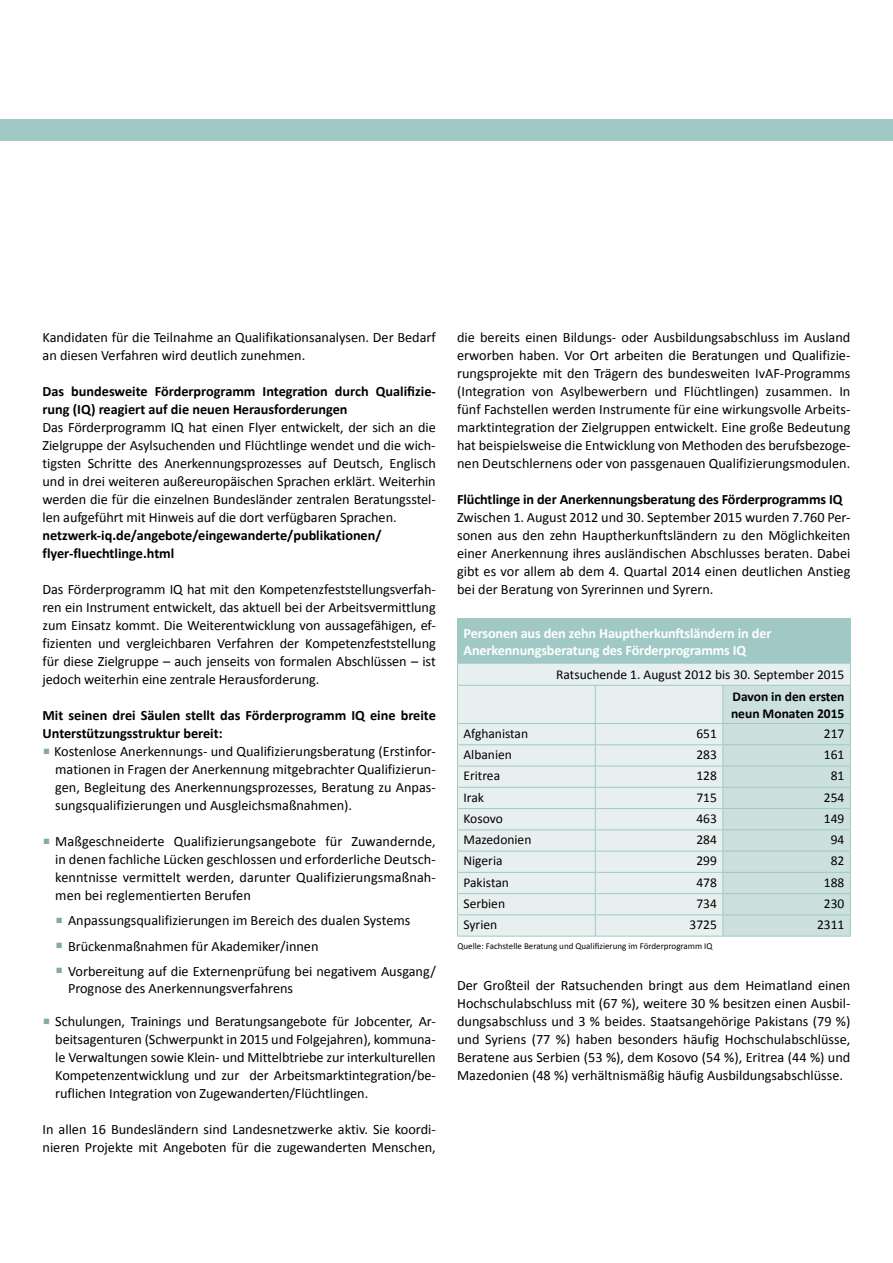
<style>
.page{position:relative;width:893px;height:1263px;background:#fff}
.page>*{position:absolute;margin:0;border:0;box-sizing:border-box;transform-origin:0 0}
.t1{font:14.25px/18px "Calibri";color:#000;text-align:justify}
.t2{font:700 14.25px/18px "Calibri";color:#000}
.t3{font:700 14.25px/17.1px "Calibri";letter-spacing:-.01em;color:#fff}
.t4{font:13.5px "Calibri";color:#000}
.t5{font:700 13.5px/16.2px "Calibri";color:#000}
.t6{font:9px "Calibri";color:#000}
.s1{color:#85a9a7}
</style>
<div class="page">
<div style="left:0;top:119px;width:77px;height:21px;background:#a0c9c6"></div>
<div style="left:51px;top:119px;width:842px;height:21px;background:#a0c9c6"></div>
<div style="left:457px;top:618px;width:393px;height:45px;background:#a0c9c6"></div>
<div style="left:458px;top:664px;width:264px;height:272px;background:#e8f0ef"></div>
<hr style="left:723px;top:618px;width:128px;height:1px;background:#a0c9c6">
<hr style="left:850px;top:619px;width:1px;height:44px;background:#a0c9c6">
<hr style="left:457px;top:663px;width:138px;height:1px;background:#a0c9c6">
<svg style="left:457px;top:664px;width:1px;height:21px"></svg>
<hr style="left:595px;top:663px;width:128px;height:1px;background:#a0c9c6">
<hr style="left:723px;top:663px;width:128px;height:1px;background:#a0c9c6">
<hr style="left:457px;top:685px;width:138px;height:1px;background:#a0c9c6">
<hr style="left:457px;top:686px;width:1px;height:37px;background:#a0c9c6">
<hr style="left:595px;top:685px;width:128px;height:1px;background:#a0c9c6">
<hr style="left:595px;top:686px;width:1px;height:37px;background:#a0c9c6">
<hr style="left:457px;top:723px;width:138px;height:1px;background:#a0c9c6">
<hr style="left:595px;top:723px;width:128px;height:1px;background:#a0c9c6">
<hr style="left:457px;top:744px;width:138px;height:1px;background:#a0c9c6">
<hr style="left:595px;top:744px;width:128px;height:1px;background:#a0c9c6">
<hr style="left:457px;top:766px;width:138px;height:1px;background:#a0c9c6">
<hr style="left:595px;top:766px;width:128px;height:1px;background:#a0c9c6">
<hr style="left:457px;top:787px;width:138px;height:1px;background:#a0c9c6">
<hr style="left:595px;top:787px;width:128px;height:1px;background:#a0c9c6">
<hr style="left:457px;top:808px;width:138px;height:1px;background:#a0c9c6">
<hr style="left:595px;top:808px;width:128px;height:1px;background:#a0c9c6">
<hr style="left:457px;top:829px;width:138px;height:1px;background:#a0c9c6">
<hr style="left:595px;top:829px;width:128px;height:1px;background:#a0c9c6">
<hr style="left:457px;top:851px;width:138px;height:1px;background:#a0c9c6">
<hr style="left:595px;top:851px;width:128px;height:1px;background:#a0c9c6">
<hr style="left:457px;top:872px;width:138px;height:1px;background:#a0c9c6">
<hr style="left:595px;top:872px;width:128px;height:1px;background:#a0c9c6">
<hr style="left:457px;top:893px;width:138px;height:1px;background:#a0c9c6">
<hr style="left:595px;top:893px;width:128px;height:1px;background:#a0c9c6">
<hr style="left:457px;top:914px;width:138px;height:1px;background:#a0c9c6">
<svg style="left:457px;top:724px;width:1px;height:212px"></svg>
<hr style="left:595px;top:914px;width:128px;height:1px;background:#a0c9c6">
<svg style="left:595px;top:724px;width:1px;height:212px"></svg>
<svg style="left:722px;top:664px;width:129px;height:272px;background:#cbdfdd"></svg>
<hr style="left:457px;top:936px;width:138px;height:1px;background:#a0c9c6">
<hr style="left:595px;top:936px;width:128px;height:1px;background:#a0c9c6">
<hr style="left:723px;top:936px;width:128px;height:1px;background:#a0c9c6">
<p class="t1" style="left:43px;top:328px;width:395px">Kandidaten für die Teilnahme an Qualifikationsanalysen. Der Bedarf an diesen Verfahren wird deutlich zunehmen.</p>
<p class="t2" style="left:43px;top:382px;width:395px">Das bundesweite Förderprogramm Integration durch Qualifizie&shy;rung (IQ) reagiert auf die neuen Herausforderungen</p>
<p class="t1" style="left:43px;top:418px;width:395px">Das Förderprogramm IQ hat einen Flyer entwickelt, der sich an die Zielgruppe der Asylsuchenden und Flüchtlinge wendet und die wich&shy;tigsten Schritte des Anerkennungsprozesses auf Deutsch, Englisch und in drei weiteren außereuropäischen Sprachen erklärt. Weiterhin werden die für die einzelnen Bundesländer zentralen Beratungsstel&shy;len aufgeführt mit Hinweis auf die dort verfügbaren Sprachen.</p>
<p class="t2" style="left:43px;top:526px;width:341px">netzwerk-iq.de/angebote/eingewanderte/publikationen/ flyer-fluechtlinge.html</p>
<p class="t1" style="left:43px;top:580px;width:395px">Das Förderprogramm IQ hat mit den Kompetenzfeststellungsverfah&shy;ren ein Instrument entwickelt, das aktuell bei der Arbeitsvermittlung zum Einsatz kommt. Die Weiterentwicklung von aussagefähigen, ef&shy;fizienten und vergleichbaren Verfahren der Kompetenzfeststellung für diese Zielgruppe – auch jenseits von formalen Abschlüssen – ist jedoch weiterhin eine zentrale Herausforderung.</p>
<p class="t2" style="left:43px;top:706px;width:395px">Mit seinen drei Säulen stellt das Förderprogramm IQ eine breite<br>Unterstützungsstruktur bereit:</p>
<p class="t1" style="left:55px;top:742px;width:382px;text-indent:-13px"><span class="s1">▪</span> Kostenlose Anerkennungs- und Qualifizierungsberatung (Erstinfor&shy;mationen in Fragen der Anerkennung mitgebrachter Qualifizierun&shy;gen, Begleitung des Anerkennungsprozesses, Beratung zu Anpas&shy;sungsqualifizierungen und Ausgleichsmaßnahmen).</p>
<p class="t1" style="left:55px;top:832px;width:382px;text-indent:-13px"><span class="s1">▪</span> Maßgeschneiderte Qualifizierungsangebote für Zuwandernde, in denen fachliche Lücken geschlossen und erforderliche Deutsch&shy;kenntnisse vermittelt werden, darunter Qualifizierungsmaßnah&shy;men bei reglementierten Berufen</p>
<p class="t1" style="left:55px;top:912px;width:357px"><span class="s1">▪</span> Anpassungsqualifizierungen im Bereich des dualen Systems</p>
<p class="t1" style="left:55px;top:937px;width:265px"><span class="s1">▪</span> Brückenmaßnahmen für Akademiker/innen</p>
<p class="t1" style="left:68px;top:962px;width:369px;line-height:17.1px;text-indent:-13px"><span class="s1">▪</span> Vorbereitung auf die Externenprüfung bei negativem Ausgang/<br>Prognose des Anerkennungsverfahrens</p>
<p class="t1" style="left:55px;top:1012px;width:382px;text-indent:-13px"><span class="s1">▪</span> Schulungen, Trainings und Beratungsangebote für Jobcenter, Ar&shy;beitsagenturen (Schwerpunkt in 2015 und Folgejahren), kommuna&shy;le Verwaltungen sowie Klein- und Mittelbtriebe zur interkulturellen Kompetenzentwicklung und zur der Arbeitsmarktintegration/be&shy;ruflichen Integration von Zugewanderten/Flüchtlingen.</p>
<p class="t1" style="left:43px;top:1120px;width:395px">In allen 16 Bundesländern sind Landesnetzwerke aktiv. Sie koordi&shy;nieren Projekte mit Angeboten für die zugewanderten Menschen,</p>
<p class="t1" style="left:457px;top:328px;width:395px">die bereits einen Bildungs- oder Ausbildungsabschluss im Ausland erworben haben. Vor Ort arbeiten die Beratungen und Qualifizie&shy;rungsprojekte mit den Trägern des bundesweiten IvAF-Programms (Integration von Asylbewerbern und Flüchtlingen) zusammen. In fünf Fachstellen werden Instrumente für eine wirkungsvolle Arbeits&shy;marktintegration der Zielgruppen entwickelt. Eine große Bedeutung hat beispielsweise die Entwicklung von Methoden des berufsbezoge&shy;nen Deutschlernens oder von passgenauen Qualifizierungsmodulen.</p>
<p class="t2" style="left:457px;top:490px;width:387px">Flüchtlinge in der Anerkennungsberatung des Förderprogramms IQ</p>
<p class="t1" style="left:457px;top:508px;width:395px">Zwischen 1. August 2012 und 30. September 2015 wurden 7.760 Per&shy;sonen aus den zehn Hauptherkunftsländern zu den Möglichkeiten einer Anerkennung ihres ausländischen Abschlusses beraten. Dabei gibt es vor allem ab dem 4. Quartal 2014 einen deutlichen Anstieg bei der Beratung von Syrerinnen und Syrern.</p>
<p class="t3" style="left:463px;top:624px;width:309px">Personen aus den zehn Hauptherkunftsländern in der<br>Anerkennungsberatung des Förderprogramms IQ</p>
<p class="t4" style="left:556px;top:666px;width:290px">Ratsuchende 1. August 2012 bis 30. September 2015</p>
<p class="t5" style="left:731px;top:689px;width:115px">Davon in den ersten neun Monaten 2015</p>
<p class="t4" style="left:463px;top:725px;width:66px">Afghanistan</p>
<p class="t4" style="left:696px;top:725px;width:22px">651</p>
<p class="t4" style="left:824px;top:725px;width:22px">217</p>
<p class="t4" style="left:463px;top:746px;width:50px">Albanien</p>
<p class="t4" style="left:696px;top:746px;width:22px">283</p>
<p class="t4" style="left:824px;top:746px;width:22px">161</p>
<p class="t4" style="left:463px;top:767px;width:38px">Eritrea</p>
<p class="t4" style="left:696px;top:767px;width:22px">128</p>
<p class="t4" style="left:831px;top:767px;width:15px">81</p>
<p class="t4" style="left:463px;top:789px;width:22px">Irak</p>
<p class="t4" style="left:696px;top:789px;width:22px">715</p>
<p class="t4" style="left:824px;top:789px;width:22px">254</p>
<p class="t4" style="left:463px;top:810px;width:41px">Kosovo</p>
<p class="t4" style="left:696px;top:810px;width:22px">463</p>
<p class="t4" style="left:824px;top:810px;width:22px">149</p>
<p class="t4" style="left:463px;top:831px;width:69px">Mazedonien</p>
<p class="t4" style="left:696px;top:831px;width:22px">284</p>
<p class="t4" style="left:831px;top:831px;width:15px">94</p>
<p class="t4" style="left:463px;top:852px;width:41px">Nigeria</p>
<p class="t4" style="left:696px;top:852px;width:22px">299</p>
<p class="t4" style="left:831px;top:852px;width:15px">82</p>
<p class="t4" style="left:463px;top:874px;width:47px">Pakistan</p>
<p class="t4" style="left:696px;top:874px;width:22px">478</p>
<p class="t4" style="left:824px;top:874px;width:22px">188</p>
<p class="t4" style="left:463px;top:895px;width:43px">Serbien</p>
<p class="t4" style="left:696px;top:895px;width:22px">734</p>
<p class="t4" style="left:824px;top:895px;width:22px">230</p>
<p class="t4" style="left:463px;top:916px;width:35px">Syrien</p>
<p class="t4" style="left:689px;top:916px;width:29px">3725</p>
<p class="t4" style="left:817px;top:916px;width:29px">2311</p>
<p class="t6" style="left:457px;top:940px;width:257px">Quelle: Fachstelle Beratung und Qualifizierung im Förderprogramm IQ</p>
<p class="t1" style="left:457px;top:976px;width:395px">Der Großteil der Ratsuchenden bringt aus dem Heimatland einen Hochschulabschluss mit (67 %), weitere 30 % besitzen einen Ausbil&shy;dungsabschluss und 3 % beides. Staatsangehörige Pakistans (79 %) und Syriens (77 %) haben besonders häufig Hochschulabschlüsse, Beratene aus Serbien (53 %), dem Kosovo (54 %), Eritrea (44 %) und Mazedonien (48 %) verhältnismäßig häufig Ausbildungsabschlüsse.</p>
</div>
